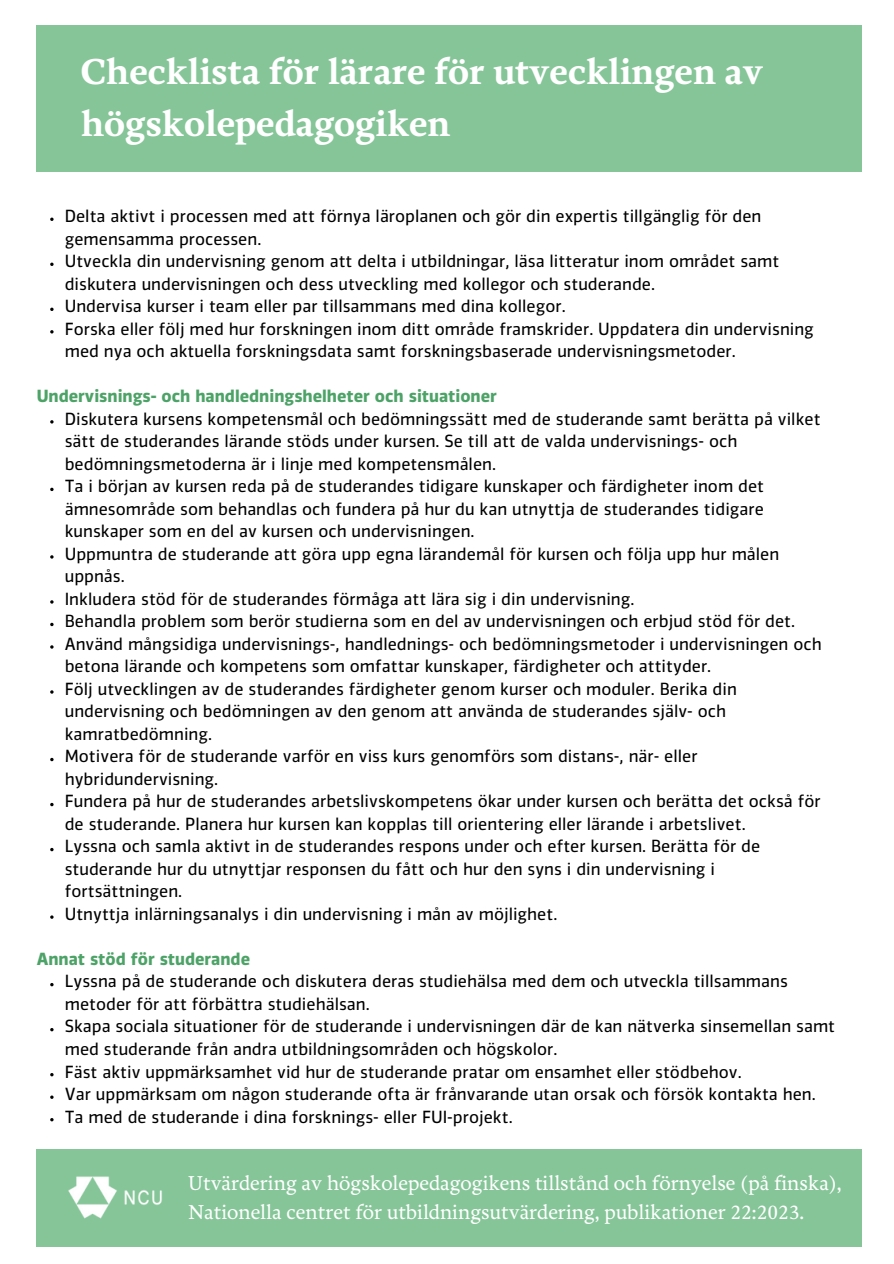
<style>
.page{position:relative;width:894px;height:1264px;background:#fff}
.page>*{position:absolute;margin:0;border:0;box-sizing:border-box;transform-origin:0 0}
.t1{font:700 37.5px/51.8px "Freya";color:#fff}
.t2{font:500 21px/29.2px "Freya";color:#fff}
.t3{font:16.5px/22.5px "Vinkel";color:#000}
.t4{font:700 16.5px "Vinkel";color:#4da367}
</style>
<div class="page">
<div style="left:37px;top:25px;width:824px;height:147px;background:#85c598"></div>
<svg style="left:50px;top:217px;width:4px;height:4px"></svg>
<svg style="left:50px;top:262px;width:4px;height:4px"></svg>
<svg style="left:50px;top:307px;width:4px;height:4px"></svg>
<svg style="left:50px;top:330px;width:4px;height:3px"></svg>
<svg style="left:50px;top:420px;width:4px;height:3px"></svg>
<svg style="left:50px;top:487px;width:4px;height:4px"></svg>
<svg style="left:50px;top:555px;width:4px;height:3px"></svg>
<svg style="left:50px;top:600px;width:4px;height:3px"></svg>
<svg style="left:50px;top:622px;width:4px;height:4px"></svg>
<svg style="left:50px;top:645px;width:4px;height:3px"></svg>
<svg style="left:50px;top:757px;width:4px;height:4px"></svg>
<svg style="left:50px;top:802px;width:4px;height:4px"></svg>
<svg style="left:50px;top:847px;width:4px;height:4px"></svg>
<svg style="left:50px;top:983px;width:4px;height:3px"></svg>
<svg style="left:50px;top:1028px;width:4px;height:3px"></svg>
<svg style="left:50px;top:1073px;width:4px;height:3px"></svg>
<svg style="left:50px;top:1118px;width:4px;height:3px"></svg>
<div style="left:37px;top:1149px;width:824px;height:97px;background:#85c598"></div>
<img style="left:68px;top:1176px;width:94px;height:43px">
<p class="t1" style="left:81px;top:47px;width:683px">Checklista för lärare för utvecklingen av högskolepedagogiken</p>
<p class="t3" style="left:65px;top:206px;width:698px">Delta aktivt i processen med att förnya läroplanen och gör din expertis tillgänglig för den gemensamma processen.</p>
<p class="t3" style="left:65px;top:251px;width:716px">Utveckla din undervisning genom att delta i utbildningar, läsa litteratur inom området samt diskutera undervisningen och dess utveckling med kollegor och studerande.</p>
<p class="t3" style="left:65px;top:296px;width:502px">Undervisa kurser i team eller par tillsammans med dina kollegor.</p>
<p class="t3" style="left:65px;top:319px;width:750px">Forska eller följ med hur forskningen inom ditt område framskrider. Uppdatera din undervisning med nya och aktuella forskningsdata samt forskningsbaserade undervisningsmetoder.</p>
<p class="t4" style="left:37px;top:389px;width:461px">Undervisnings- och handledningshelheter och situationer</p>
<p class="t3" style="left:65px;top:409px;width:757px">Diskutera kursens kompetensmål och bedömningssätt med de studerande samt berätta på vilket sätt de studerandes lärande stöds under kursen. Se till att de valda undervisnings- och bedömningsmetoderna är i linje med kompetensmålen.</p>
<p class="t3" style="left:65px;top:476px;width:700px;text-align:justify">Ta i början av kursen reda på de studerandes tidigare kunskaper och färdigheter inom det ämnesområde som behandlas och fundera på hur du kan utnyttja de studerandes tidigare kunskaper som en del av kursen och undervisningen.</p>
<p class="t3" style="left:65px;top:544px;width:715px">Uppmuntra de studerande att göra upp egna lärandemål för kursen och följa upp hur målen uppnås.</p>
<p class="t3" style="left:65px;top:589px;width:571px">Inkludera stöd för de studerandes förmåga att lära sig i din undervisning.</p>
<p class="t3" style="left:65px;top:611px;width:731px">Behandla problem som berör studierna som en del av undervisningen och erbjud stöd för det.</p>
<p class="t3" style="left:65px;top:634px;width:758px">Använd mångsidiga undervisnings-, handlednings- och bedömningsmetoder i undervisningen och betona lärande och kompetens som omfattar kunskaper, färdigheter och attityder.</p>
<p class="t3" style="left:65px;top:679px;width:673px">Följ utvecklingen av de studerandes färdigheter genom kurser och moduler. Berika din undervisning och bedömningen av den genom att använda de studerandes själv- och kamratbedömning.</p>
<p class="t3" style="left:65px;top:746px;width:634px">Motivera för de studerande varför en viss kurs genomförs som distans-, när- eller hybridundervisning.</p>
<p class="t3" style="left:65px;top:791px;width:757px">Fundera på hur de studerandes arbetslivskompetens ökar under kursen och berätta det också för de studerande. Planera hur kursen kan kopplas till orientering eller lärande i arbetslivet.</p>
<p class="t3" style="left:65px;top:836px;width:697px">Lyssna och samla aktivt in de studerandes respons under och efter kursen. Berätta för de studerande hur du utnyttjar responsen du fått och hur den syns i din undervisning i fortsättningen.</p>
<p class="t3" style="left:65px;top:904px;width:494px">Utnyttja inlärningsanalys i din undervisning i mån av möjlighet.</p>
<p class="t4" style="left:37px;top:952px;width:215px">Annat stöd för studerande</p>
<p class="t3" style="left:65px;top:971px;width:724px">Lyssna på de studerande och diskutera deras studiehälsa med dem och utveckla tillsammans metoder för att förbättra studiehälsan.</p>
<p class="t3" style="left:65px;top:1016px;width:771px">Skapa sociala situationer för de studerande i undervisningen där de kan nätverka sinsemellan samt med studerande från andra utbildningsområden och högskolor.</p>
<p class="t3" style="left:65px;top:1061px;width:678px">Fäst aktiv uppmärksamhet vid hur de studerande pratar om ensamhet eller stödbehov.</p>
<p class="t3" style="left:65px;top:1084px;width:752px">Var uppmärksam om någon studerande ofta är frånvarande utan orsak och försök kontakta hen.</p>
<p class="t3" style="left:65px;top:1106px;width:449px">Ta med de studerande i dina forsknings- eller FUI-projekt.</p>
<p class="t2" style="left:188px;top:1169px;width:655px">Utvärdering av högskolepedagogikens tillstånd och förnyelse (på finska),<br>Nationella centret för utbildningsutvärdering, publikationer 22:2023.</p>
</div>
